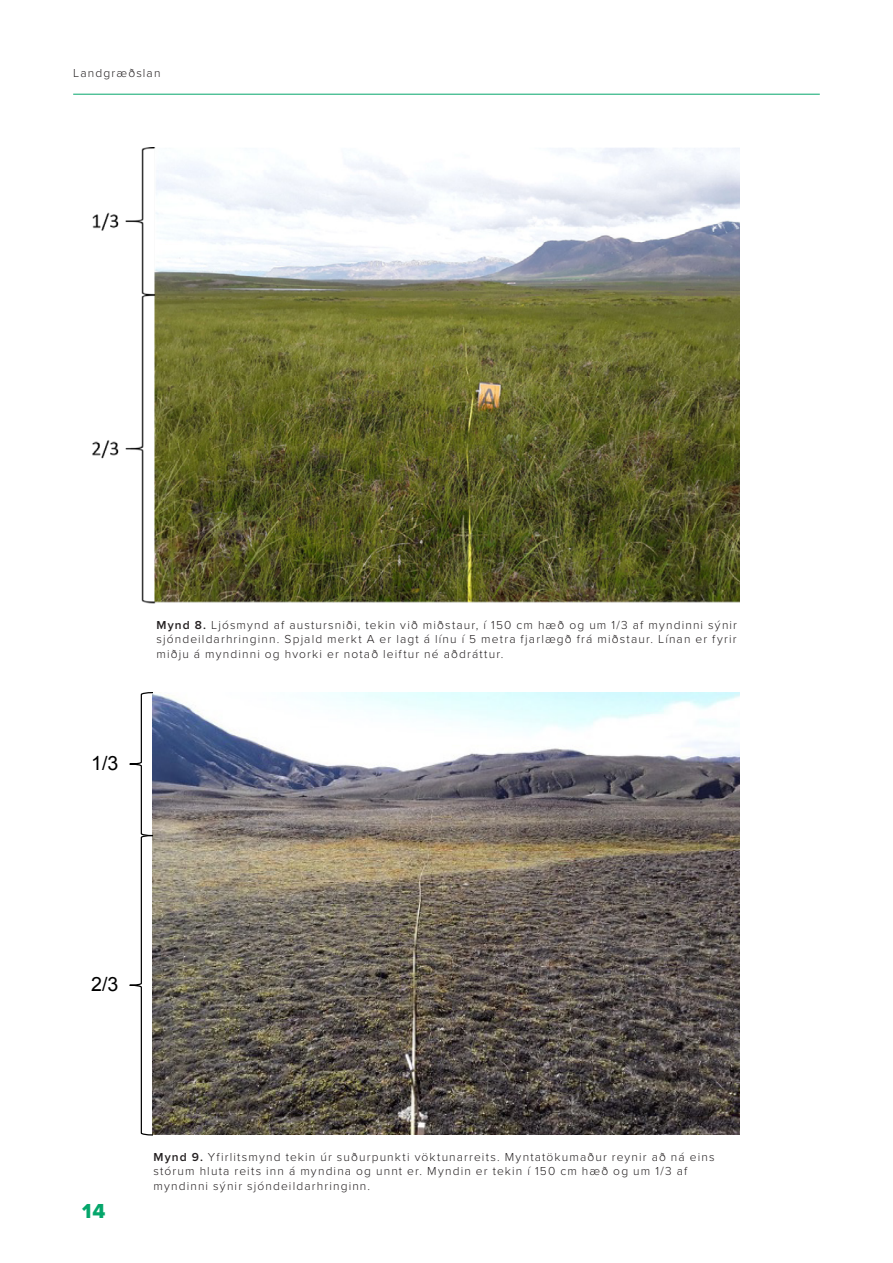
<style>
.page{position:relative;width:893px;height:1263px;background:#fff}
.page>*{position:absolute;margin:0;border:0;box-sizing:border-box;transform-origin:0 0}
.t1{font:21px "Proxima Nova Extrabld";color:#05a66b}
.t2{font:19.65px "Arial";color:#000}
.Myndatexti_fyrirsögn{font:300 12px/14.4px "Proxima Nova";letter-spacing:.095em;color:#231f20;text-align:justify}
.Myndatexti{font:300 12px/14.4px "Proxima Nova";letter-spacing:.095em;color:#231f20}
.s1{font-weight:600}
</style>
<div class="page">
<hr style="left:73px;top:94px;width:747px;height:1px;background:#05a66b">
<img style="left:92px;top:148px;width:647px;height:455px">
<img style="left:154px;top:692px;width:585px;height:443px">
<svg style="left:129px;top:692px;width:25px;height:443px"></svg>
<p class="Myndatexti_fyrirsögn" style="left:73px;top:65px;width:89px">Landgræðslan</p>
<h2 class="t2" style="left:91px;top:750px;width:29px">1/3</h2>
<p class="Myndatexti_fyrirsögn" style="left:156px;top:617px;width:582px"><span class="s1">Mynd 8.</span> Ljósmynd af austursniði, tekin við miðstaur, í 150 cm hæð og um 1/3 af myndinni sýnir sjóndeildarhringinn. Spjald merkt A er lagt á línu í 5 metra fjarlægð frá miðstaur. Línan er fyrir miðju á myndinni og hvorki er notað leiftur né aðdráttur.</p>
<h2 class="t2" style="left:91px;top:971px;width:29px">2/3</h2>
<h1 class="t1" style="left:82px;top:1195px;width:25px">14</h1>
<p class="Myndatexti" style="left:153px;top:1149px;width:563px"><span class="s1">Mynd 9.</span> Yfirlitsmynd tekin úr suðurpunkti vöktunarreits. Myntatökumaður reynir að ná eins stórum hluta reits inn á myndina og unnt er. Myndin er tekin í 150 cm hæð og um 1/3 af myndinni sýnir sjóndeildarhringinn.</p>
</div>
